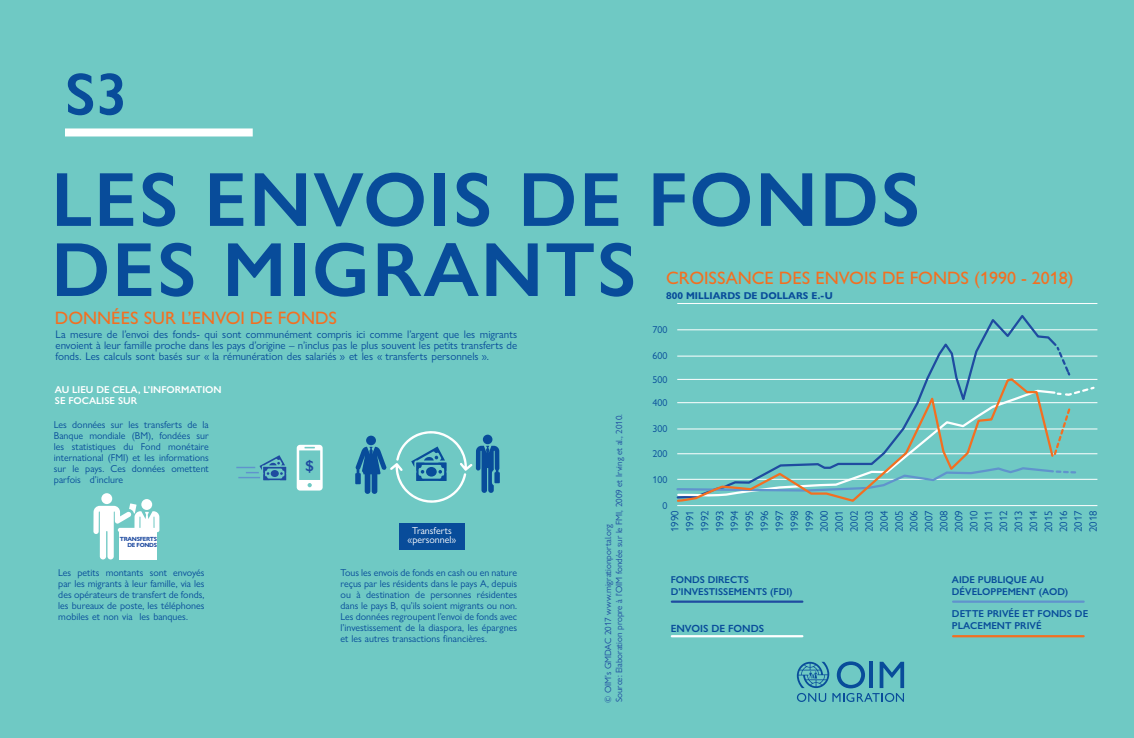
<style>
.page{position:relative;width:1134px;height:738px;background:#fff}
.page>*{position:absolute;margin:0;border:0;box-sizing:border-box;transform-origin:0 0}
.t1{font:600 77px "Gill Sans Nova";color:#084c9a}
.t2{font:600 60px "Gill Sans Nova";color:#084c9a}
.t3{font:500 18px "Gill Sans Nova";color:#f36f21}
.t4{font:600 15.6px "Gill Sans Nova";color:#1f4ba0}
.t5{font:11px/11px "Gill Sans Nova";color:#084c9a;text-align:justify}
.t6{font:10.8px/14.9px "Gill Sans Nova";color:#084c9a;text-align:justify}
.t7{font:600 10.4px "Gill Sans Nova";color:#084c9a}
.t8{font:10px/11px "Gill Sans Nova";color:#084c9a;text-align:justify}
.t9{font:600 10px "Gill Sans Nova";color:#084c9a}
.t10{font:600 10px "Gill Sans Nova";color:#fff}
.t11{font:700 10px "Gill Sans Nova";color:#084c9a}
.t12{font:10px/9px "Gill Sans Nova";color:#fff;text-align:center}
.t13{font:9px/11.1px "Gill Sans Nova";color:#1f4ba0}
.t14{font:700 6px/6px "Gill Sans Nova";letter-spacing:-.05em;color:#1f4ba0}
</style>
<div class="page">
<div style="left:0;top:0;width:1134px;height:737px;background:#6fc9c4"></div>
<div style="left:65px;top:128px;width:188px;height:8px;background:#fff"></div>
<hr style="left:677px;top:505px;width:420px;height:1px;background:#fff">
<hr style="left:677px;top:479px;width:420px;height:1px;background:#fff">
<hr style="left:677px;top:453px;width:420px;height:1px;background:#fff">
<hr style="left:677px;top:428px;width:420px;height:1px;background:#fff">
<hr style="left:677px;top:402px;width:420px;height:1px;background:#fff">
<hr style="left:677px;top:379px;width:420px;height:1px;background:#fff">
<hr style="left:677px;top:329px;width:420px;height:1px;background:#fff">
<hr style="left:677px;top:303px;width:420px;height:1px;background:#fff">
<hr style="left:677px;top:355px;width:420px;height:1px;background:#fff">
<svg style="left:677px;top:315px;width:381px;height:89px"></svg>
<svg style="left:1055px;top:344px;width:17px;height:33px"></svg>
<svg style="left:1055px;top:385px;width:40px;height:12px"></svg>
<svg style="left:1055px;top:470px;width:22px;height:10px"></svg>
<svg style="left:676px;top:376px;width:379px;height:126px"></svg>
<svg style="left:1052px;top:406px;width:20px;height:50px"></svg>
<hr style="left:672px;top:634px;width:130px;height:2px;background:#fff">
<hr style="left:953px;top:634px;width:131px;height:2px;background:#f36f21">
<hr style="left:953px;top:600px;width:131px;height:2px;background:#6093cd">
<hr style="left:672px;top:600px;width:130px;height:2px;background:#1f4ba0">
<svg style="left:355px;top:431px;width:145px;height:72px"></svg>
<svg style="left:297px;top:444px;width:26px;height:46px"></svg>
<svg style="left:236px;top:455px;width:50px;height:25px"></svg>
<div style="left:101px;top:493px;width:11px;height:10px;background:#fff;border-radius:50%"></div>
<svg style="left:93px;top:503px;width:66px;height:56px"></svg>
<div style="left:141px;top:498px;width:11px;height:11px;background:#fff;border-radius:50%"></div>
<div style="left:119px;top:531px;width:38px;height:28px;background:#fff"></div>
<div style="left:399px;top:523px;width:66px;height:26px;background:#084c9a"></div>
<svg style="left:797px;top:661px;width:107px;height:40px"></svg>
<h2 class="t2" style="left:65px;top:57px;width:64px">S3</h2>
<h1 class="t1" style="left:51px;top:152px;width:201px">LES ENVOIS</h1>
<h1 class="t1" style="left:518px;top:152px;width:184px">DE FONDS</h1>
<h1 class="t1" style="left:51px;top:222px;width:47px">DES</h1>
<h1 class="t1" style="left:222px;top:222px;width:52px">MIGRANTS</h1>
<h3 class="t3" style="left:666px;top:266px;width:162px">CROISSANCE DES ENVO</h3>
<h3 class="t3" style="left:864px;top:266px;width:59px">IS DE FON</h3>
<h3 class="t3" style="left:947px;top:266px;width:128px">DS (1990 - 2018)</h3>
<p class="t11" style="left:666px;top:289px;width:62px">800 MILLIARDS</p>
<p class="t11" style="left:744px;top:289px;width:90px">DE DOLLARS E.-U</p>
<h3 class="t3" style="left:55px;top:307px;width:272px">DONNÉES SUR L’ENVOI DE FONDS</h3>
<p class="t5" style="left:56px;top:328px;width:463px">La mesure de l’envoi des fonds- qui sont communément compris ici comme l’argent que les migrants envoient à leur famille proche dans les pays d’origine – n’inclus pas le plus souvent les petits transferts de fonds. Les calculs sont basés sur « la rémunération des salariés » et les « transferts personnels ».</p>
<p class="t10" style="left:55px;top:383px;width:24px">AU LIEU</p>
<p class="t10" style="left:96px;top:383px;width:24px">DE CELA</p>
<p class="t10" style="left:138px;top:383px;width:18px">, L’INFORMATION</p>
<p class="t10" style="left:55px;top:394px;width:21px">SE FOCALISE</p>
<p class="t10" style="left:118px;top:394px;width:8px">SUR</p>
<p class="t8" style="left:54px;top:419px;width:156px">Les données sur les transferts de la Banque mondiale (BM), fondées sur les statistiques du Fond monétaire international (FM I) et les informations sur le pays. Ces données omettent parfois d’inclure</p>
<h3 class="t4" style="left:306px;top:455px;width:10px">$</h3>
<p class="t14" style="left:127px;top:535px;width:31px;text-indent:-8px">TRANSF ERTS<br>DE FONDS</p>
<p class="t12" style="left:408px;top:526px;width:50px">Transferts «personnel»</p>
<p class="t8" style="left:58px;top:566px;width:148px">Les petits montants sont envoyés par les migrants à leur famille, via les des opérateurs de transfert de fonds, les bureaux de poste, les téléphones mobiles et non via les banques.</p>
<p class="t8" style="left:341px;top:566px;width:178px">Tous les envois de fonds en cash ou en nature reçus par les résidents dans le pays A, depuis ou à destination de personnes résidentes dans le pays B, qu’ils soient migrants ou non.<br>Les données regroupent l’envoi de fonds avec l’investissement de la diaspora, les épargnes et les autres transactions financières.</p>
<p class="t13" style="left:602px;top:702px;width:290px;rotate:-90deg">© OIM ’s GMDAC 2017 www.migrationportal.org<br>Source: Elaboration propre à l’OIM fondée sur le FMI, 2009 et Irving et al., 2010.</p>
<p class="t8" style="left:652px;top:324px;width:16px">700</p>
<p class="t8" style="left:652px;top:350px;width:16px">600</p>
<p class="t8" style="left:652px;top:374px;width:16px">500</p>
<p class="t8" style="left:652px;top:397px;width:16px">400</p>
<p class="t8" style="left:652px;top:423px;width:16px">300</p>
<p class="t8" style="left:652px;top:448px;width:16px">200</p>
<p class="t8" style="left:652px;top:474px;width:16px">100</p>
<p class="t8" style="left:662px;top:500px;width:6px">0</p>
<p class="t6" style="left:667px;top:531px;width:23px;rotate:-90deg">1990<br>1991<br>1992<br>1993<br>1994<br>1995<br>1996<br>1997<br>1998<br>1999<br>2000<br>2001<br>2002<br>2003<br>2004<br>2005<br>2006<br>2007<br>2008<br>2009<br>2010<br>2011<br>2012<br>2013<br>2014<br>2015<br>2016<br>2017<br>2018</p>
<p class="t9" style="left:671px;top:573px;width:14px">FONDS</p>
<p class="t9" style="left:708px;top:573px;width:15px">DIRECTS</p>
<p class="t9" style="left:671px;top:585px;width:20px">D’INVESTISSEMENTS</p>
<p class="t9" style="left:770px;top:585px;width:24px">(FDI)</p>
<p class="t7" style="left:671px;top:621px;width:13px">ENVOIS</p>
<p class="t7" style="left:711px;top:621px;width:25px">DE FONDS</p>
<p class="t9" style="left:952px;top:573px;width:14px">AIDE</p>
<p class="t9" style="left:978px;top:573px;width:7px">PUBLIQUE</p>
<p class="t9" style="left:1030px;top:573px;width:8px">AU</p>
<p class="t9" style="left:952px;top:585px;width:2px">DÉVELOPPEMENT</p>
<p class="t9" style="left:1039px;top:585px;width:31px">(AOD)</p>
<p class="t9" style="left:952px;top:607px;width:15px">DETTE</p>
<p class="t9" style="left:987px;top:607px;width:7px">PRIVÉE</p>
<p class="t9" style="left:1023px;top:607px;width:23px">ET FONDS</p>
<p class="t9" style="left:1075px;top:607px;width:8px">DE</p>
<p class="t9" style="left:952px;top:619px;width:3px">PLACEMENT</p>
<p class="t9" style="left:1014px;top:619px;width:7px">PRIVÉ</p>
</div>
